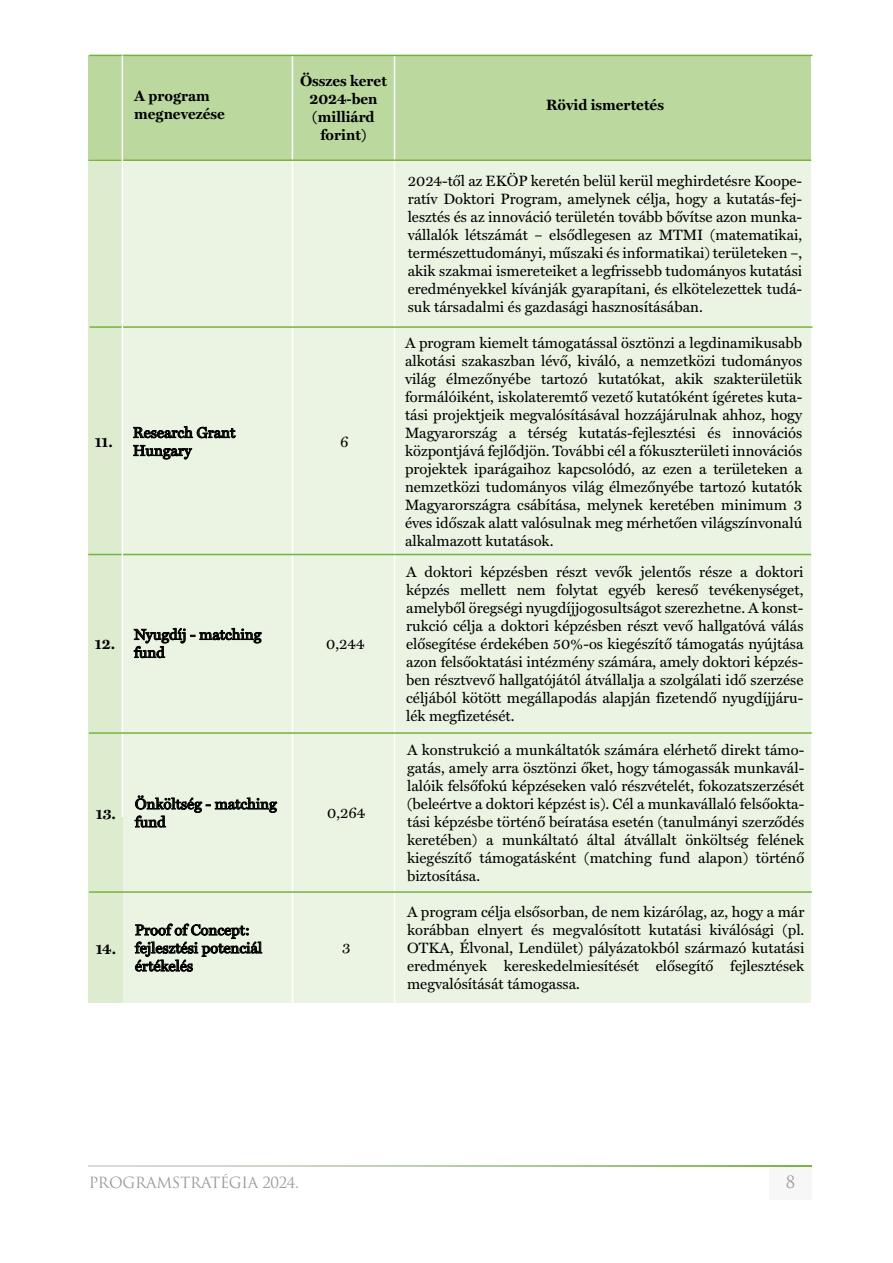
<style>
.page{position:relative;width:893px;height:1263px;background:#fff}
.page>*{position:absolute;margin:0;border:0;box-sizing:border-box;transform-origin:0 0}
.t1{font:16.5px "Trajan Pro";color:#999}
.t2{font:15px/18px "Miller Text HU";color:#000;text-align:justify}
.t3{font:15px/18px "Miller Text HU Bold";color:#000}
.t4{font:15px "Trajan Pro";letter-spacing:-.025em;color:#999}
</style>
<div class="page">
<div style="left:88px;top:55px;width:723px;height:105px;background:#bbd89f"></div>
<div style="left:88px;top:162px;width:723px;height:841px;background:#ebf4e2"></div>
<div style="left:88px;top:159px;width:34px;height:844px;background:#ddeccf"></div>
<hr style="left:394px;top:55px;width:1px;height:948px;background:#fff">
<hr style="left:292px;top:55px;width:1px;height:948px;background:#fff">
<div style="left:769px;top:1165px;width:43px;height:34px;background:#f7f7f7"></div>
<svg style="left:89px;top:1165px;width:723px;height:1px"></svg>
<hr style="left:90px;top:55px;width:722px;height:1px;background:#77b240">
<hr style="left:88px;top:159px;width:723px;height:2px;background:#77b240">
<hr style="left:90px;top:326px;width:722px;height:2px;background:#77b240">
<hr style="left:88px;top:554px;width:723px;height:1px;background:#77b240">
<svg style="left:134px;top:628px;width:128px;height:30px"></svg>
<svg style="left:133px;top:426px;width:103px;height:12px"></svg>
<svg style="left:133px;top:445px;width:59px;height:14px"></svg>
<hr style="left:122px;top:55px;width:1px;height:762px;background:#fff">
<hr style="left:89px;top:891px;width:723px;height:2px;background:#77b240">
<hr style="left:89px;top:732px;width:723px;height:2px;background:#77b240">
<svg style="left:135px;top:795px;width:142px;height:32px"></svg>
<svg style="left:135px;top:923px;width:127px;height:48px"></svg>
<p class="t3" style="left:134px;top:87px;width:92px">A program megnevezése</p>
<p class="t3" style="left:300px;top:72px;width:88px;text-align:center">Összes keret<br>2024-ben (milliárd forint)</p>
<p class="t2" style="left:133px;top:423px;width:104px">Research Grant<br>Hungary</p>
<p class="t3" style="left:95px;top:433px;width:20px">11.</p>
<p class="t2" style="left:340px;top:432px;width:10px">6</p>
<p class="t2" style="left:134px;top:625px;width:129px">Nyugdíj - matching fund</p>
<p class="t3" style="left:95px;top:635px;width:22px">12.</p>
<p class="t2" style="left:326px;top:634px;width:40px">0,244</p>
<p class="t2" style="left:135px;top:795px;width:143px">Önköltség - matching fund</p>
<p class="t3" style="left:96px;top:804px;width:22px">13.</p>
<p class="t2" style="left:327px;top:804px;width:40px">0,264</p>
<p class="t2" style="left:135px;top:921px;width:129px;text-align:left">Proof of Concept: fejlesztési potenciál értékelés</p>
<p class="t3" style="left:96px;top:939px;width:22px">14.</p>
<p class="t2" style="left:342px;top:939px;width:10px">3</p>
<p class="t3" style="left:546px;top:96px;width:119px">Rövid ismertetés</p>
<p class="t2" style="left:408px;top:171px;width:396px">2024-től az EKÖP keretén belül kerül meghirdetésre Koope&shy;ratív Doktori Program, amelynek célja, hogy a kutatás-fej&shy;lesztés és az innováció területén tovább bővítse azon munka&shy;vállalók létszámát – elsődlegesen az MTMI (matematikai, természettudományi, műszaki és informatikai) területeken –, akik szakmai ismereteiket a legfrissebb tudományos kutatási eredményekkel kívánják gyarapítani, és elkötelezettek tudá&shy;suk társadalmi és gazdasági hasznosításában.</p>
<p class="t2" style="left:405px;top:333px;width:399px">A program kiemelt támogatással ösztönzi a legdinamikusabb alkotási szakaszban lévő, kiváló, a nemzetközi tudományos világ élmezőnyébe tartozó kutatókat, akik szakterületük formálóiként, iskolateremtő vezető kutatóként ígéretes kuta&shy;tási projektjeik megvalósításával hozzájárulnak ahhoz, hogy Magyarország a térség kutatás-fejlesztési és innovációs központjává fejlődjön. További cél a fókuszterületi innovációs projektek iparágaihoz kapcsolódó, az ezen a területeken a nemzetközi tudományos világ élmezőnyébe tartozó kutatók Magyarországra csábítása, melynek keretében minimum 3 éves időszak alatt valósulnak meg mérhetően világszínvonalú alkalmazott kutatások.</p>
<p class="t2" style="left:406px;top:562px;width:399px">A doktori képzésben részt vevők jelentős része a doktori képzés mellett nem folytat egyéb kereső tevékenységet, amelyből öregségi nyugdíjjogosultságot szerezhetne. A konst&shy;rukció célja a doktori képzésben részt vevő hallgatóvá válás elősegítése érdekében 50%-os kiegészítő támogatás nyújtása azon felsőoktatási intézmény számára, amely doktori képzés&shy;ben résztvevő hallgatójától átvállalja a szolgálati idő szerzése céljából kötött megállapodás alapján fizetendő nyugdíjjáru&shy;lék megfizetését.</p>
<p class="t2" style="left:407px;top:741px;width:399px">A konstrukció a munkáltatók számára elérhető direkt támo&shy;gatás, amely arra ösztönzi őket, hogy támogassák munkavál&shy;lalóik felsőfokú képzéseken való részvételét, fokozatszerzését (beleértve a doktori képzést is). Cél a munkavállaló felsőokta&shy;tási képzésbe történő beíratása esetén (tanulmányi szerződés keretében) a munkáltató által átvállalt önköltség felének kiegészítő támogatásként (matching fund alapon) történő biztosítása.</p>
<p class="t2" style="left:407px;top:903px;width:399px">A program célja elsősorban, de nem kizárólag, az, hogy a már korábban elnyert és megvalósított kutatási kiválósági (pl.<br>OTKA, Élvonal, Lendület) pályázatokból származó kutatási eredmények kereskedelmiesítését elősegítő fejlesztések megvalósítását támogassa.</p>
<p class="t4" style="left:89px;top:1172px;width:211px">PROGRAMSTRATÉGIA 2024.</p>
<p class="t1" style="left:786px;top:1172px;width:11px">8</p>
</div>
